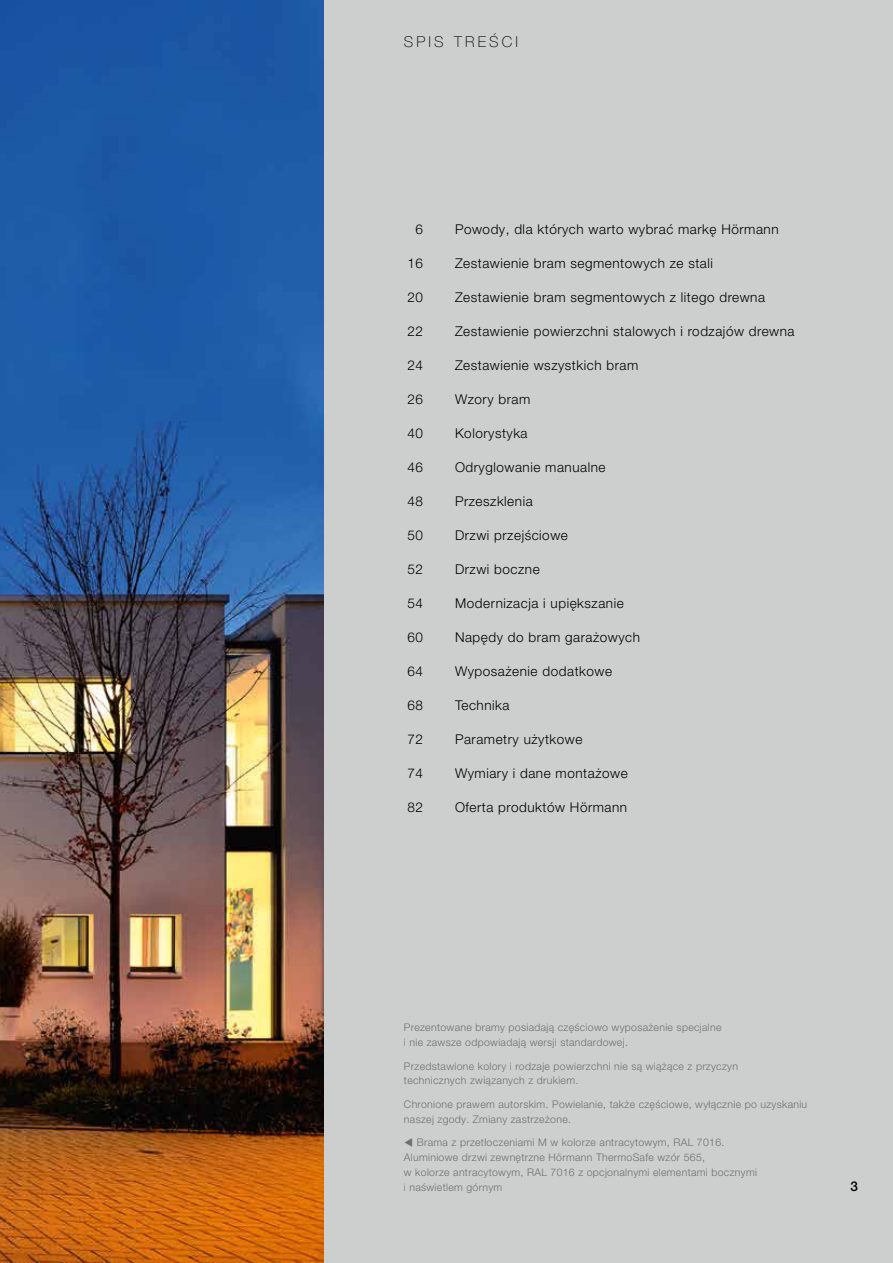
<style>
.page{position:relative;width:893px;height:1263px;background:#fff}
.page>*{position:absolute;margin:0;border:0;box-sizing:border-box;transform-origin:0 0}
.t1{font:100 15px "Hoermann Helvetica Neue";letter-spacing:.21em;color:#000}
.t2{font:300 13.5px "Hoermann Helvetica Neue";letter-spacing:.04em;color:#000}
.t3{font:500 13.5px "Hoermann Helvetica Neue";color:#000}
.t4{font:300 10.5px/14.9px "Hoermann Helvetica Neue";letter-spacing:.03em;color:#706f6f}
</style>
<div class="page">
<div style="left:323px;top:0;width:570px;height:1263px;background:#cdcece"></div>
<img style="left:0;top:0;width:323px;height:1263px">
<h1 class="t1" style="left:404px;top:31px;width:116px">SPIS TREŚCI</h1>
<p class="t2" style="left:416px;top:220px;width:9px">6</p>
<p class="t2" style="left:455px;top:220px;width:325px">Powody, dla których warto wybrać markę Hörmann</p>
<p class="t2" style="left:408px;top:254px;width:17px">16</p>
<p class="t2" style="left:455px;top:254px;width:260px">Zestawienie bram segmentowych ze stali</p>
<p class="t2" style="left:408px;top:288px;width:17px">20</p>
<p class="t2" style="left:455px;top:288px;width:312px">Zestawienie bram segmentowych z litego drewna</p>
<p class="t2" style="left:408px;top:322px;width:17px">22</p>
<p class="t2" style="left:455px;top:322px;width:341px">Zestawienie powierzchni stalowych i rodzajów drewna</p>
<p class="t2" style="left:408px;top:356px;width:17px">24</p>
<p class="t2" style="left:455px;top:356px;width:185px">Zestawienie wszystkich bram</p>
<p class="t2" style="left:408px;top:390px;width:17px">26</p>
<p class="t2" style="left:455px;top:390px;width:77px">Wzory bram</p>
<p class="t2" style="left:408px;top:424px;width:17px">40</p>
<p class="t2" style="left:455px;top:424px;width:74px">Kolorystyka</p>
<p class="t2" style="left:408px;top:458px;width:17px">46</p>
<p class="t2" style="left:455px;top:458px;width:152px">Odryglowanie manualne</p>
<p class="t2" style="left:408px;top:492px;width:17px">48</p>
<p class="t2" style="left:455px;top:492px;width:79px">Przeszklenia</p>
<p class="t2" style="left:408px;top:526px;width:17px">50</p>
<p class="t2" style="left:455px;top:526px;width:114px">Drzwi przejściowe</p>
<p class="t2" style="left:408px;top:560px;width:17px">52</p>
<p class="t2" style="left:455px;top:560px;width:86px">Drzwi boczne</p>
<p class="t2" style="left:408px;top:594px;width:17px">54</p>
<p class="t2" style="left:455px;top:594px;width:170px">Modernizacja i upiększanie</p>
<p class="t2" style="left:408px;top:628px;width:17px">60</p>
<p class="t2" style="left:455px;top:628px;width:187px">Napędy do bram garażowych</p>
<p class="t2" style="left:408px;top:662px;width:17px">64</p>
<p class="t2" style="left:455px;top:662px;width:159px">Wyposażenie dodatkowe</p>
<p class="t2" style="left:408px;top:696px;width:17px">68</p>
<p class="t2" style="left:455px;top:696px;width:56px">Technika</p>
<p class="t2" style="left:408px;top:730px;width:17px">72</p>
<p class="t2" style="left:455px;top:730px;width:129px">Parametry użytkowe</p>
<p class="t2" style="left:408px;top:764px;width:17px">74</p>
<p class="t2" style="left:455px;top:764px;width:174px">Wymiary i dane montażowe</p>
<p class="t2" style="left:408px;top:798px;width:17px">82</p>
<p class="t2" style="left:455px;top:798px;width:174px">Oferta produktów Hörmann</p>
<p class="t4" style="left:404px;top:1019px;width:319px">Prezentowane bramy posiadają częściowo wyposażenie specjalne i nie zawsze odpowiadają wersji standardowej.</p>
<p class="t4" style="left:404px;top:1058px;width:336px">Przedstawione kolory i rodzaje powierzchni nie są wiążące z przyczyn technicznych związanych z drukiem.</p>
<p class="t4" style="left:404px;top:1096px;width:405px">Chronione prawem autorskim. Powielanie, także częściowe, wyłącznie po uzyskaniu naszej zgody. Zmiany zastrzeżone.</p>
<p class="t4" style="left:404px;top:1134px;width:354px">◀ Brama z przetłoczeniami M w kolorze antracytowym, RAL 7016.<br>Aluminiowe drzwi zewnętrzne Hörmann ThermoSafe wzór 565,<br>w kolorze antracytowym, RAL 7016 z opcjonalnymi elementami bocznymi i naświetlem górnym</p>
<p class="t3" style="left:850px;top:1176px;width:9px">3</p>
</div>
